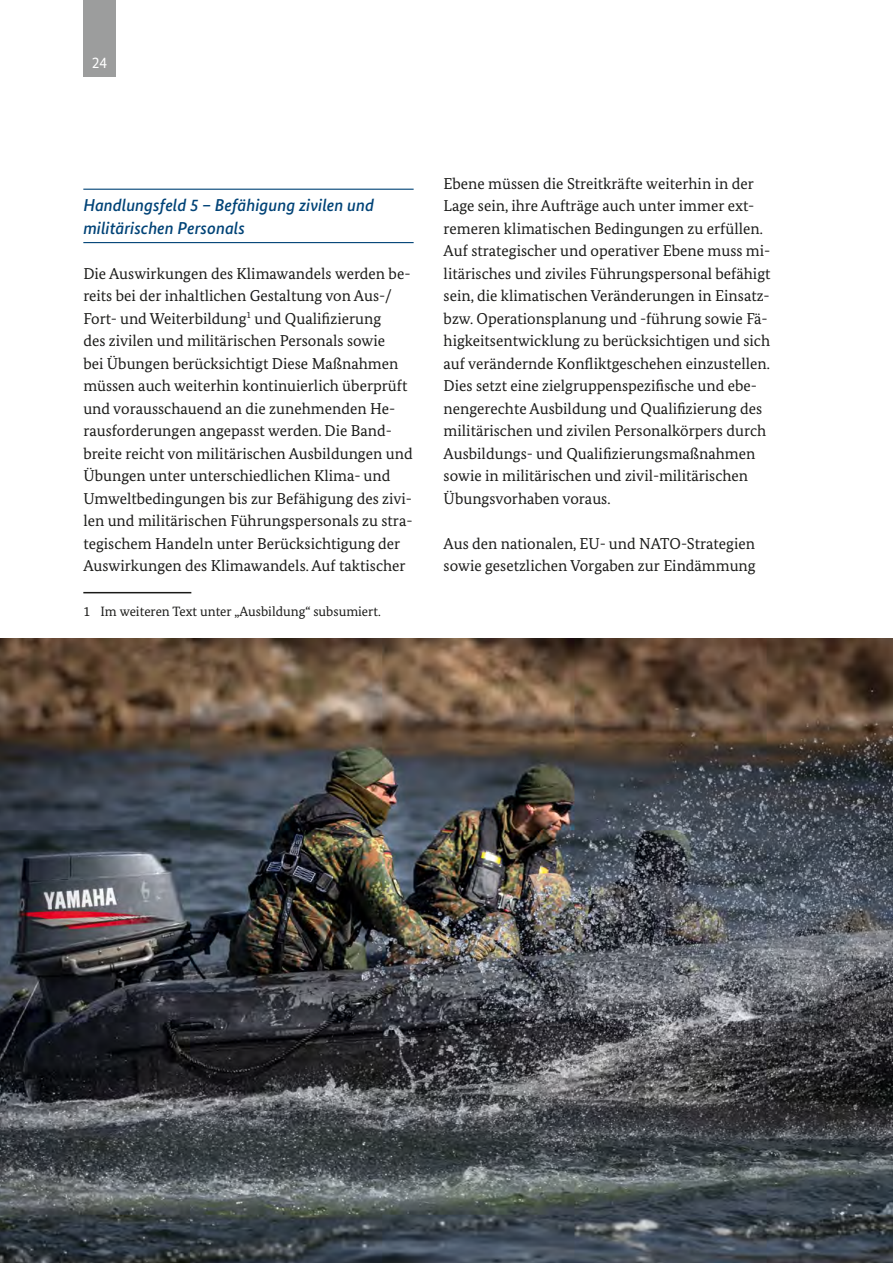
<style>
.page{position:relative;width:893px;height:1263px;background:#fff}
.page>*{position:absolute;margin:0;border:0;box-sizing:border-box;transform-origin:0 0}
.t1{font:italic 500 17.25px/22.5px "Bundes Sans";color:#004377}
.t2{font:15.75px/22.5px "Bundes Serif";color:#1a1a18}
.t3{font:15.75px "Bundes Sans";color:#fff}
.t4{font:13.5px "Bundes Serif";color:#1a1a18}
</style>
<div class="page">
<div style="left:83px;top:0;width:33px;height:77px;background:#9c9d9d"></div>
<hr style="left:83px;top:189px;width:331px;height:1px;background:#004377">
<hr style="left:83px;top:242px;width:331px;height:1px;background:#004377">
<hr style="left:83px;top:592px;width:108px;height:1px;background:#1a1a18">
<img style="left:0;top:639px;width:893px;height:624px">
<p class="t3" style="left:92px;top:53px;width:17px">24</p>
<p class="t1" style="left:83px;top:194px;width:292px">Handlungsfeld 5 – Befähigung zivilen und militärischen Personals</p>
<p class="t2" style="left:83px;top:262px;width:331px">Die Auswirkungen des Klimawandels werden be&shy;reits bei der inhaltlichen Gestaltung von Aus-/ Fort- und Weiterbildung<sup>1</sup> und Qualifizierung<br>des zivilen und militärischen Personals sowie<br>bei Übungen berücksichtigt Diese Maßnahmen müssen auch weiterhin kontinuierlich überprüft und vorausschauend an die zunehmenden He&shy;rausforderungen angepasst werden. Die Band&shy;breite reicht von militärischen Ausbildungen und Übungen unter unterschiedlichen Klima- und Umweltbedingungen bis zur Befähigung des zivi&shy;len und militärischen Führungspersonals zu stra&shy;tegischem Handeln unter Berücksichtigung der Auswirkungen des Klimawandels. Auf taktischer</p>
<p class="t4" style="left:83px;top:603px;width:299px">1 Im weiteren Text unter „Ausbildung“ subsumiert.</p>
<p class="t2" style="left:444px;top:172px;width:328px">Ebene müssen die Streitkräfte weiterhin in der Lage sein, ihre Aufträge auch unter immer ext&shy;remeren klimatischen Bedingungen zu erfüllen.<br>Auf strategischer und operativer Ebene muss mi&shy;litärisches und ziviles Führungspersonal befähigt sein, die klimatischen Veränderungen in Einsatz&shy;bzw. Operationsplanung und -führung sowie Fä&shy;higkeitsentwicklung zu berücksichtigen und sich auf verändernde Konfliktgeschehen einzustellen.<br>Dies setzt eine zielgruppenspezifische und ebe&shy;nengerechte Ausbildung und Qualifizierung des militärischen und zivilen Personalkörpers durch Ausbildungs- und Qualifizierungsmaßnahmen sowie in militärischen und zivil-militärischen Übungsvorhaben voraus.</p>
<p class="t2" style="left:444px;top:532px;width:314px">Aus den nationalen, EU- und NATO-Strategien sowie gesetzlichen Vorgaben zur Eindämmung</p>
</div>
